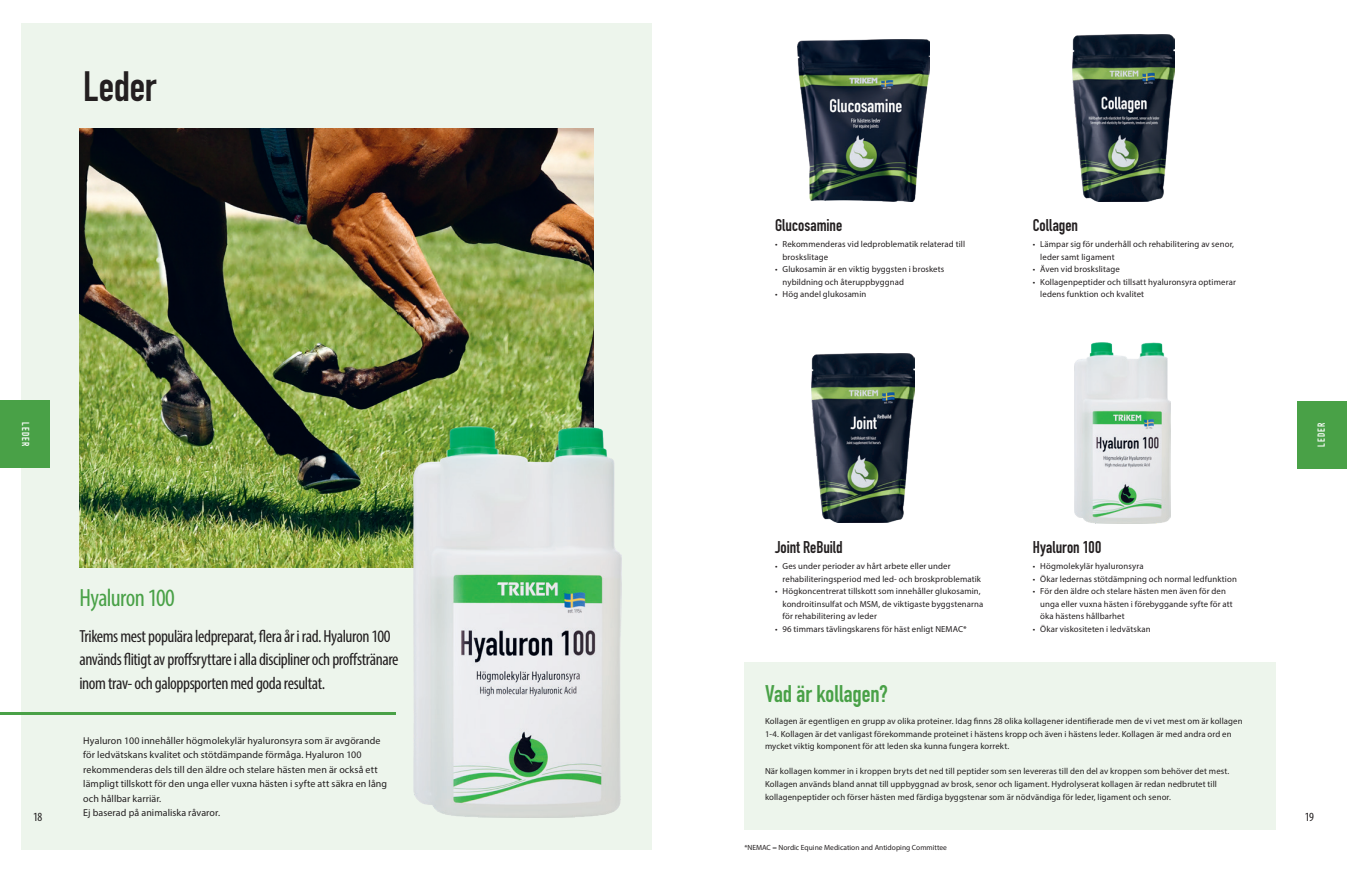
<style>
.page{position:relative;width:1347px;height:869px;background:#fff}
.page>*{position:absolute;margin:0;border:0;box-sizing:border-box;transform-origin:0 0}
.t1{font:41.75px "DIN Engschrift LT Pro";letter-spacing:-.01em;color:#231f20}
.t2{font:condensed 25px "Myriad Pro";letter-spacing:-.025em;color:#49a147}
.t3{font:23.75px "DIN Engschrift LT Pro";letter-spacing:-.005em;color:#49a147}
.t4{font:condensed 17.5px/23.5px "Myriad Pro";letter-spacing:-.025em;color:#231f20}
.t5{font:16.75px "DIN Engschrift LT Pro";color:#231f20}
.t6{font:condensed 12.5px "Myriad Pro";color:#231f20}
.t7{font:10px/14.5px "Myriad Pro";letter-spacing:.01em;color:#231f20}
.t8{font:10px "DIN Engschrift LT Pro";letter-spacing:.105em;color:#fff}
.t9{font:8.75px/12.5px "Myriad Pro";letter-spacing:.015em;color:#231f20}
.t10{font:7.5px "Myriad Pro";color:#231f20}
</style>
<div class="page">
<div style="left:21px;top:23px;width:631px;height:826px;background:#edf5ec"></div>
<img style="left:80px;top:128px;width:513px;height:439px">
<div style="left:0;top:400px;width:50px;height:68px;background:#49a147"></div>
<div style="left:1297px;top:400px;width:49px;height:68px;background:#49a147"></div>
<img style="left:413px;top:426px;width:208px;height:391px">
<hr style="left:0;top:711px;width:396px;height:3px;background:#49a147">
<img style="left:797px;top:40px;width:132px;height:162px">
<img style="left:1072px;top:35px;width:102px;height:167px">
<img style="left:812px;top:353px;width:102px;height:169px">
<img style="left:1074px;top:342px;width:97px;height:181px">
<div style="left:744px;top:662px;width:532px;height:167px;background:#edf5ec"></div>
<h1 class="t1" style="left:83px;top:61px;width:75px">Leder</h1>
<h3 class="t5" style="left:775px;top:215px;width:69px">Glucosamine</h3>
<p class="t9" style="left:782px;top:238px;width:184px;text-indent:-7px">• Rekommenderas vid ledproblematik relaterad till broskslitage</p>
<p class="t9" style="left:782px;top:263px;width:163px;text-indent:-7px">• Glukosamin är en viktig byggsten i broskets nybildning och återuppbyggnad</p>
<p class="t9" style="left:775px;top:288px;width:93px">• Hög andel glukosamin</p>
<h3 class="t5" style="left:1032px;top:215px;width:47px">Collagen</h3>
<p class="t9" style="left:1040px;top:238px;width:195px;text-indent:-7px">• Lämpar sig för underhåll och rehabilitering av senor, leder samt ligament</p>
<p class="t9" style="left:1032px;top:263px;width:89px">• Även vid broskslitage</p>
<p class="t9" style="left:1040px;top:275px;width:197px;text-indent:-7px">• Kollagenpeptider och tillsatt hyaluronsyra optimerar ledens funktion och kvalitet</p>
<p class="t8" style="left:31px;top:422px;width:25px;rotate:90deg">LEDER</p>
<p class="t8" style="left:1315px;top:446px;width:25px;rotate:-90deg">LEDER</p>
<h3 class="t6" style="left:33px;top:808px;width:11px">18</h3>
<h2 class="t2" style="left:80px;top:582px;width:97px">Hyaluron 100</h2>
<h3 class="t4" style="left:80px;top:623px;width:320px">Trikems mest populära ledpreparat, flera år i rad. Hyaluron 100 används flitigt av proffsryttare i alla discipliner och proffstränare inom trav- och galoppsporten med goda resultat.</h3>
<p class="t7" style="left:83px;top:732px;width:305px">Hyaluron 100 innehåller högmolekylär hyaluronsyra som är avgörande för ledvätskans kvalitet och stötdämpande förmåga. Hyaluron 100 rekommenderas dels till den äldre och stelare hästen men är också ett lämpligt tillskott för den unga eller vuxna hästen i syfte att säkra en lång och hållbar karriär.<br>Ej baserad på animaliska råvaror.</p>
<h3 class="t5" style="left:775px;top:537px;width:69px">Joint ReBuild</h3>
<p class="t9" style="left:782px;top:559px;width:200px;text-indent:-7px">• Ges under perioder av hårt arbete eller under rehabiliteringsperiod med led- och broskproblematik</p>
<p class="t9" style="left:782px;top:584px;width:202px;text-indent:-7px">• Högkoncentrerat tillskott som innehåller glukosamin, kondroitinsulfat och MSM, de viktigaste byggstenarna för rehabilitering av leder</p>
<p class="t9" style="left:775px;top:622px;width:193px">• 96 timmars tävlingskarens för häst enligt NEMAC*</p>
<h3 class="t5" style="left:1032px;top:537px;width:70px">Hyaluron 100</h3>
<p class="t9" style="left:1032px;top:559px;width:112px">• Högmolekylär hyaluronsyra</p>
<p class="t9" style="left:1032px;top:572px;width:206px">• Ökar ledernas stötdämpning och normal ledfunktion</p>
<p class="t9" style="left:1040px;top:584px;width:194px;text-indent:-7px">• För den äldre och stelare hästen men även för den unga eller vuxna hästen i förebyggande syfte för att öka hästens hållbarhet</p>
<p class="t9" style="left:1032px;top:622px;width:119px">• Ökar viskositeten i ledvätskan</p>
<h3 class="t3" style="left:765px;top:679px;width:124px">Vad är kollagen?</h3>
<p class="t9" style="left:765px;top:714px;width:479px">Kollagen är egentligen en grupp av olika proteiner. Idag finns 28 olika kollagener identifierade men de vi vet mest om är kollagen<br>1-4. Kollagen är det vanligast förekommande proteinet i hästens kropp och även i hästens leder. Kollagen är med andra ord en mycket viktig komponent för att leden ska kunna fungera korrekt.</p>
<p class="t9" style="left:765px;top:764px;width:466px">När kollagen kommer in i kroppen bryts det ned till peptider som sen levereras till den del av kroppen som behöver det mest.<br>Kollagen används bland annat till uppbyggnad av brosk, senor och ligament. Hydrolyserat kollagen är redan nedbrutet till kollagenpeptider och förser hästen med färdiga byggstenar som är nödvändiga för leder, ligament och senor.</p>
<p class="t10" style="left:744px;top:842px;width:204px">*NEMAC = Nordic Equine Medication and Antidoping Committee</p>
<h3 class="t6" style="left:1304px;top:808px;width:11px">19</h3>
</div>
